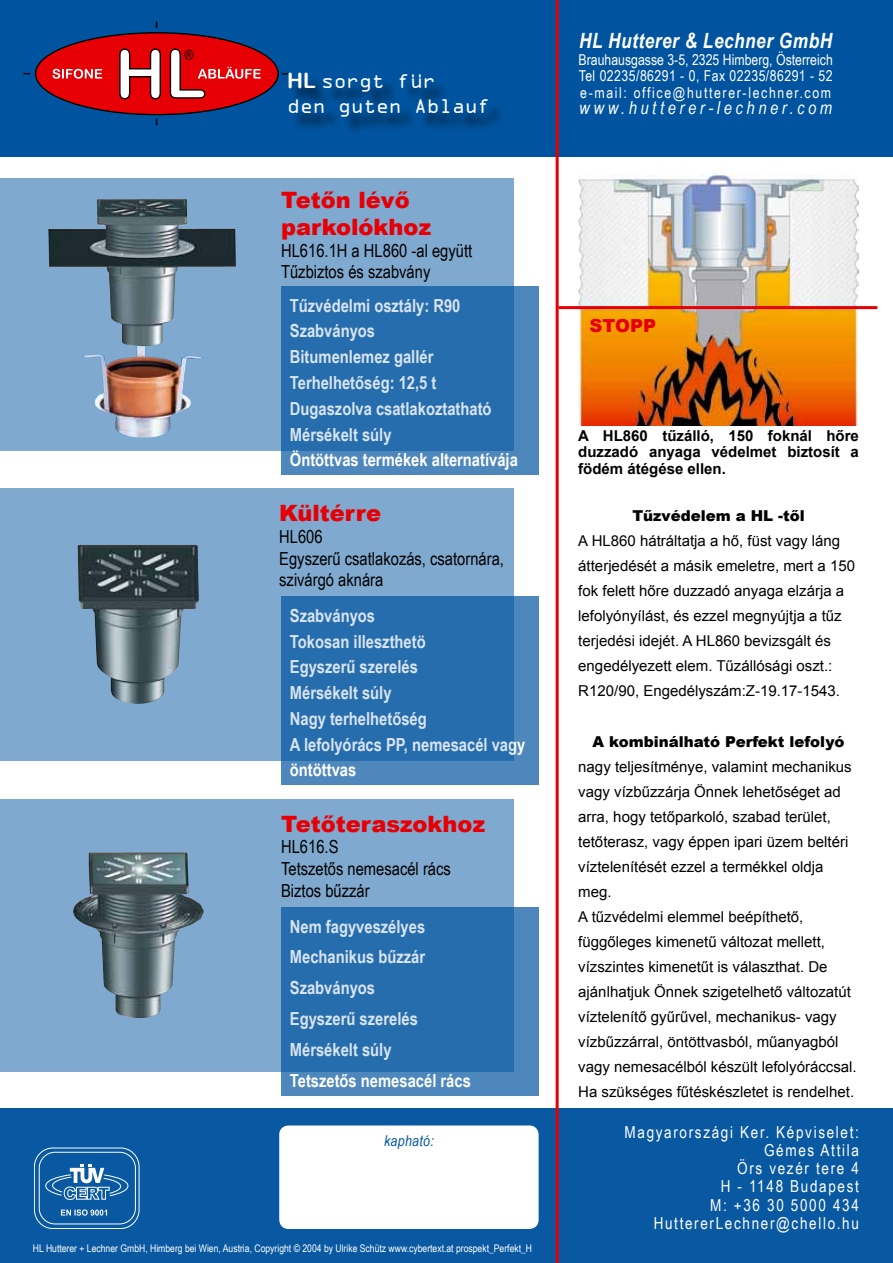
<style>
.page{position:relative;width:893px;height:1263px;background:#fff}
.page>*{position:absolute;margin:0;border:0;box-sizing:border-box;transform-origin:0 0}
.t1{font:900 22.5px/27px "Arial";color:#e60005}
.t2{font:21px/25.2px "OCRA Extended";color:#fff}
.t3{font:italic 700 21px "Arial Narrow";letter-spacing:.025em;color:#fff}
.t4{font:700 18px/25.8px "Arial Narrow";color:#fff}
.t5{font:18px/21.6px "Arial Narrow";color:#000}
.t6{font:italic 18px "Arial Narrow";letter-spacing:.2em;color:#fff}
.t7{font:900 18px "Arial";color:#e60005}
.t8{font:16.5px/18.3px "Arial Narrow";letter-spacing:.1em;color:#fff;text-align:right}
.t9{font:15px/25px "Arial";color:#000}
.t10{font:15px/16.5px "Arial Narrow";letter-spacing:.11em;color:#fff;text-align:justify}
.t11{font:700 15px/16.5px "Arial";color:#000;text-align:justify}
.t12{font:900 15px "Arial";color:#000}
.t13{font:italic 15px "Arial Narrow";letter-spacing:.025em;color:#00549f}
.t14{font:14.25px "Arial Narrow";color:#000}
.t15{font:10.5px "Arial Narrow";color:#fff}
.s1{font-family:"Arial Rounded MT Bold"}
</style>
<div class="page">
<div style="left:0;top:0;width:893px;height:156px;background:#00549f"></div>
<svg style="left:23px;top:21px;width:264px;height:104px"></svg>
<div style="left:0;top:1108px;width:893px;height:155px;background:#0859a2"></div>
<svg style="left:34px;top:1148px;width:106px;height:81px"></svg>
<hr style="left:556px;top:0;width:3px;height:1263px;background:#e60005">
<img style="left:578px;top:174px;width:281px;height:251px">
<hr style="left:558px;top:306px;width:319px;height:3px;background:#e60005">
<div style="left:0;top:179px;width:514px;height:272px;background:#80a9cf"></div>
<img style="left:82px;top:346px;width:99px;height:92px">
<img style="left:48px;top:199px;width:130px;height:147px">
<svg style="left:281px;top:286px;width:258px;height:189px;fill:#266dad"></svg>
<svg style="left:0;top:799px;width:514px;height:272px;fill:#80a9cf"></svg>
<img style="left:73px;top:853px;width:28px;height:85px">
<svg style="left:281px;top:907px;width:258px;height:189px;fill:#266dad"></svg>
<div style="left:0;top:489px;width:514px;height:272px;background:#80a9cf"></div>
<img style="left:78px;top:545px;width:113px;height:150px">
<svg style="left:281px;top:596px;width:258px;height:189px;fill:#266dad"></svg>
<div style="left:291px;top:75px;width:215px;height:60px;background:#000;opacity:.75"></div>
<div style="left:280px;top:1126px;width:258px;height:102px;background:#fff;border-radius:9px"></div>
<div style="left:279px;top:1125px;width:260px;height:104px;border:2px solid #fff;border-radius:9px"></div>
<p class="t14" style="left:185px;top:44px;width:10px">®</p>
<h2 class="t2" style="left:287px;top:68px;width:204px"><span class="s1">HL</span> sorgt für<br>den guten Ablauf</h2>
<h1 class="t1" style="left:281px;top:186px;width:152px">Tetőn lévő parkolókhoz</h1>
<p class="t5" style="left:281px;top:239px;width:193px">HL616.1H a HL860 -al együtt<br>Tűzbiztos és szabvány</p>
<p class="t4" style="left:290px;top:292px;width:230px">Tűzvédelmi osztály: R90<br>Szabványos<br>Bitumenlemez gallér<br>Terhelhetőség: 12,5 t<br>Dugaszolva csatlakoztatható<br>Mérsékelt súly<br>Öntöttvas termékek alternatívája</p>
<h1 class="t1" style="left:279px;top:499px;width:103px">Kültérre</h1>
<p class="t5" style="left:279px;top:525px;width:226px">HL606<br>Egyszerű csatlakozás, csatornára, szivárgó aknára</p>
<p class="t4" style="left:290px;top:602px;width:237px">Szabványos<br>Tokosan illeszthetö<br>Egyszerű szerelés<br>Mérsékelt súly<br>Nagy terhelhetőség<br>A lefolyórács PP, nemesacél vagy öntöttvas</p>
<h1 class="t1" style="left:281px;top:809px;width:206px">Tetőteraszokhoz</h1>
<p class="t5" style="left:281px;top:836px;width:171px">HL616.S<br>Tetszetős nemesacél rács<br>Biztos bűzzár</p>
<p class="t4" style="left:290px;top:910px;width:183px;line-height:30.9px">Nem fagyveszélyes<br>Mechanikus bűzzár<br>Szabványos<br>Egyszerű szerelés<br>Mérsékelt súly<br>Tetszetős nemesacél rács</p>
<h2 class="t3" style="left:579px;top:25px;width:254px">HL Hutterer &amp; Lechner GmbH</h2>
<p class="t10" style="left:578px;top:51px;width:256px">Brauhausgasse 3-5, 2325 Himberg, Österreich Tel 02235/86291 - 0, Fax 02235/86291 - 52 e-mail: office@hutterer-lechner.com</p>
<p class="t6" style="left:579px;top:95px;width:255px">www.hutterer-lechner.com</p>
<p class="t7" style="left:590px;top:312px;width:68px">STOPP</p>
<p class="t11" style="left:578px;top:428px;width:282px">A HL860 tűzálló, 150 foknál hőre duzzadó anyaga védelmet biztosít a födém átégése ellen.</p>
<p class="t12" style="left:632px;top:505px;width:174px">Tűzvédelem a HL -től</p>
<p class="t9" style="left:578px;top:528px;width:278px">A HL860 hátráltatja a hő, füst vagy láng átterjedését a másik emeletre, mert a 150 fok felett hőre duzzadó anyaga elzárja a lefolyónyílást, és ezzel megnyújtja a tűz terjedési idejét. A HL860 bevizsgált és engedélyezett elem. Tűzállósági oszt.:<br>R120/90, Engedélyszám:Z-19.17-1543.</p>
<p class="t12" style="left:593px;top:730px;width:253px">A kombinálható Perfekt lefolyó</p>
<p class="t9" style="left:578px;top:754px;width:280px">nagy teljesítménye, valamint mechanikus vagy vízbűzzárja Önnek lehetőséget ad arra, hogy tetőparkoló, szabad terület, tetőterasz, vagy éppen ipari üzem beltéri víztelenítését ezzel a termékkel oldja meg.<br>A tűzvédelmi elemmel beépíthető, függőleges kimenetű változat mellett, vízszintes kimenetűt is választhat. De ajánlhatjuk Önnek szigetelhető változatút víztelenítő gyűrűvel, mechanikus- vagy vízbűzzárral, öntöttvasból, műanyagból vagy nemesacélból készült lefolyóráccsal.<br>Ha szükséges fűtéskészletet is rendelhet.</p>
<p class="t13" style="left:384px;top:1131px;width:51px">kapható:</p>
<p class="t8" style="left:625px;top:1122px;width:236px">Magyarországi Ker. Képviselet:<br>Gémes Attila<br>Örs vezér tere 4<br>H - 1148 Budapest<br>M: +36 30 5000 434<br>HuttererLechner@chello.hu</p>
<p class="t15" style="left:33px;top:1241px;width:501px">HL Hutterer + Lechner GmbH, Himberg bei Wien, Austria, Copyright © 2004 by Ulrike Schütz www.cybertext.at prospekt_Perfekt_H</p>
</div>
